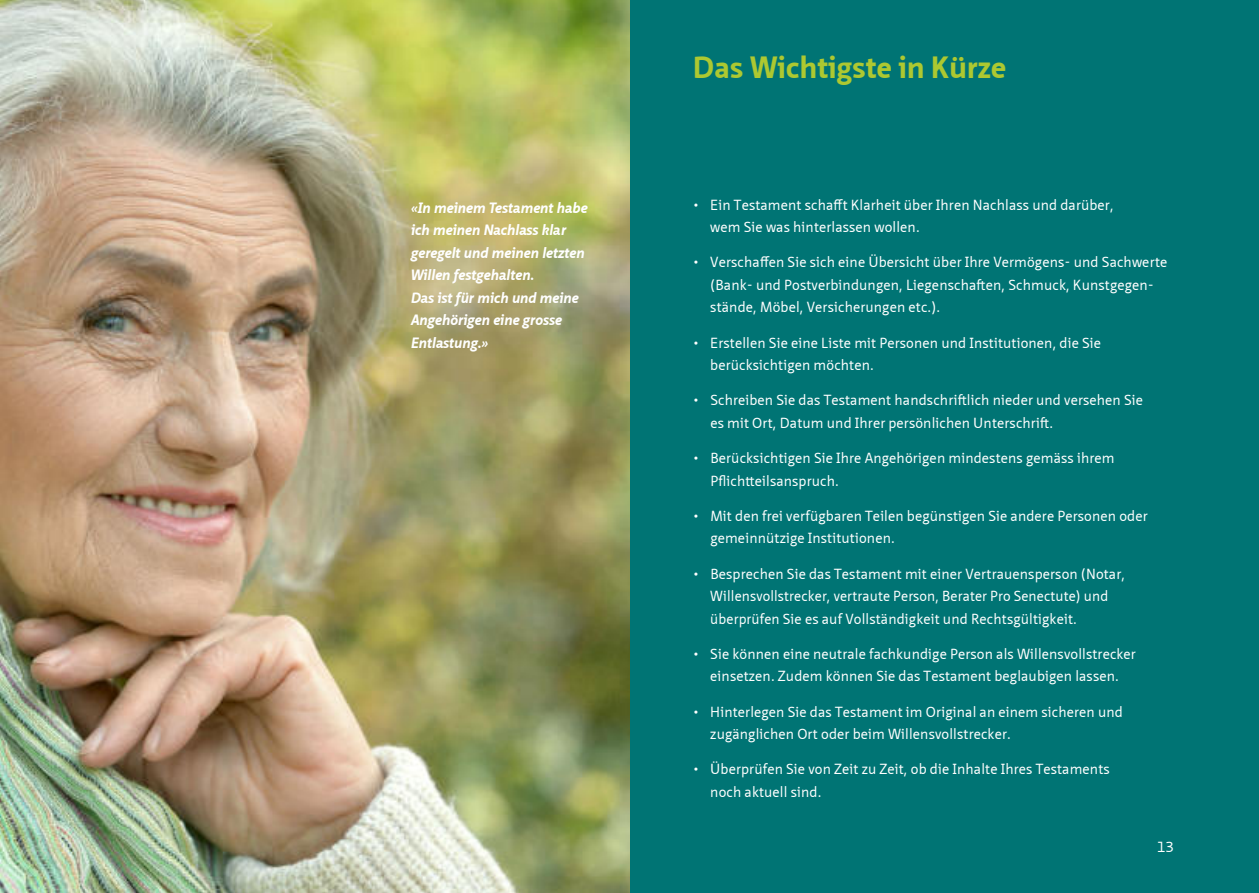
<style>
.page{position:relative;width:1259px;height:893px;background:#fff}
.page>*{position:absolute;margin:0;border:0;box-sizing:border-box;transform-origin:0 0}
.t1{font:700 30px "Neue Sans Pro";letter-spacing:.01em;color:#adc831}
.t2{font:14.25px/22.5px "Neue Sans Pro";letter-spacing:.01em;color:#fff}
.t3{font:italic 700 14.25px/22.5px "Neue Sans Pro";letter-spacing:.01em;color:#fff}
</style>
<div class="page">
<div style="left:629px;top:0;width:630px;height:893px;background:#007474"></div>
<img style="left:0;top:0;width:629px;height:893px">
<p class="t3" style="left:411px;top:198px;width:178px">«In meinem Testament habe ich meinen Nachlass klar geregelt und meinen letzten<br>Willen festgehalten.<br>Das ist für mich und meine<br>Angehörigen eine grosse<br>Entlastung.»</p>
<h1 class="t1" style="left:693px;top:55px;width:315px">Das Wichtigste in Kürze</h1>
<p class="t2" style="left:710px;top:195px;width:405px;text-indent:-17px">• Ein Testament schafft Klarheit über Ihren Nachlass und darüber, wem Sie was hinterlassen wollen.</p>
<p class="t2" style="left:710px;top:252px;width:458px;text-indent:-17px">• Verschaffen Sie sich eine Übersicht über Ihre Vermögens- und Sachwerte (Bank- und Postverbindungen, Liegenschaften, Schmuck, Kunstgegen&shy;stände, Möbel, Versicherungen etc.).</p>
<p class="t2" style="left:710px;top:333px;width:392px;text-indent:-17px">• Erstellen Sie eine Liste mit Personen und Institutionen, die Sie berück sichtigen möchten.</p>
<p class="t2" style="left:710px;top:390px;width:434px;text-indent:-17px">• Schreiben Sie das Testament handschriftlich nieder und versehen Sie es mit Ort, Datum und Ihrer persönlichen Unterschrift.</p>
<p class="t2" style="left:710px;top:448px;width:406px;text-indent:-17px">• Berücksichtigen Sie Ihre Angehörigen mindestens gemäss ihrem<br>Pflichtteilsanspruch.</p>
<p class="t2" style="left:710px;top:506px;width:439px;text-indent:-17px">• Mit den frei verfügbaren Teilen begünstigen Sie andere Personen oder gemeinnützige Institutionen.</p>
<p class="t2" style="left:710px;top:564px;width:416px;text-indent:-17px">• Besprechen Sie das Testament mit einer Vertrauensperson (Notar,<br>Willensvollstrecker, vertraute Person, Berater Pro Senectute) und überprüfen Sie es auf Vollständigkeit und Rechtsgültigkeit.</p>
<p class="t2" style="left:693px;top:644px;width:444px;text-align:center">• Sie können eine neutrale fachkundige Person als Willensvollstrecker einsetzen. Zudem können Sie das Testament beglaubigen lassen.</p>
<p class="t2" style="left:710px;top:702px;width:414px;text-indent:-17px">• Hinterlegen Sie das Testament im Original an einem sicheren und zugänglichen Ort oder beim Willensvollstrecker.</p>
<p class="t2" style="left:710px;top:759px;width:401px;text-indent:-17px">• Überprüfen Sie von Zeit zu Zeit, ob die Inhalte Ihres Testaments noch aktuell sind.</p>
<p class="t2" style="left:1156px;top:837px;width:19px">13</p>
</div>
